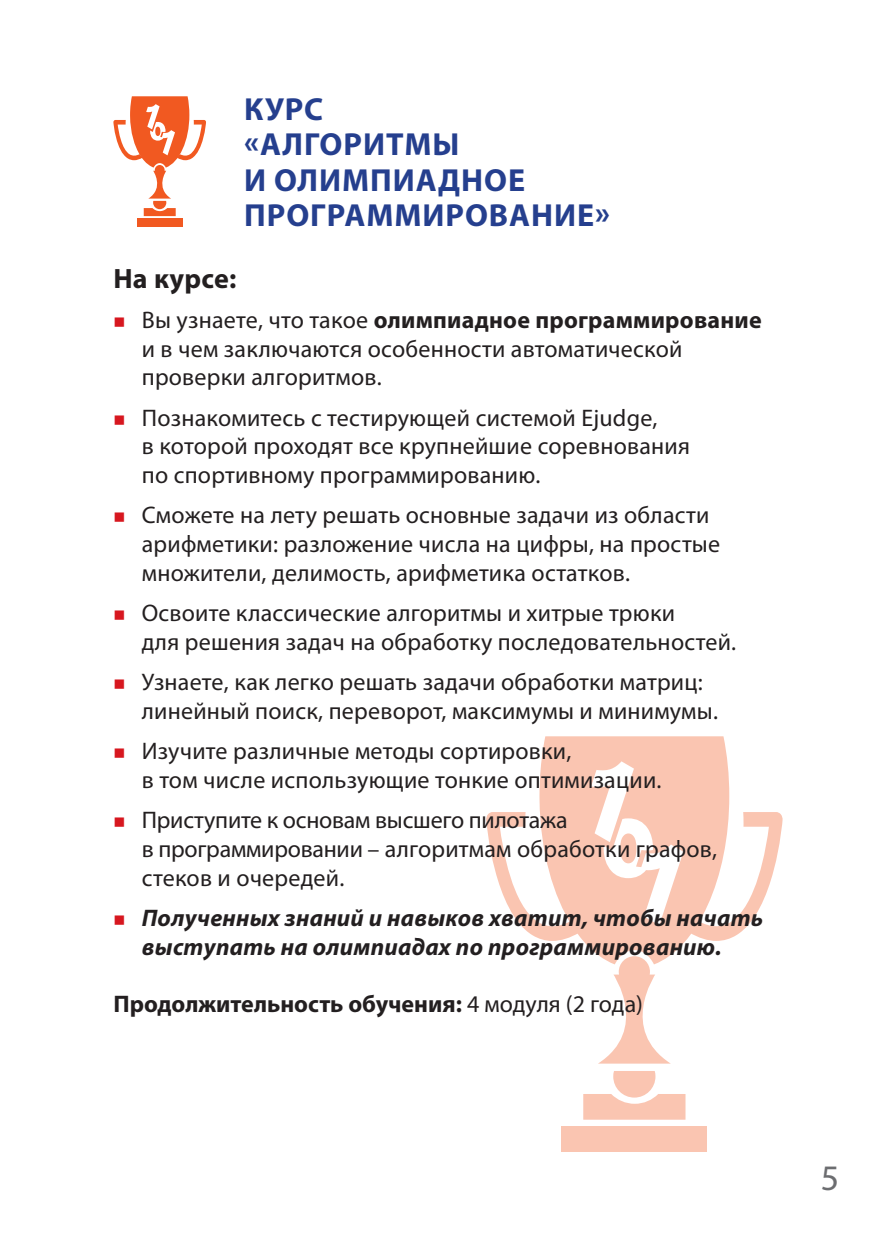
<style>
.page{position:relative;width:896px;height:1248px;background:#fff}
.page>*{position:absolute;margin:0;border:0;box-sizing:border-box;transform-origin:0 0}
.t1{font:36px "Myriad Pro";color:#6c6d70}
.t2{font:700 32px/35.4px "Myriad Pro";letter-spacing:.03em;color:#253f8e}
.t3{font:700 28px "Myriad Pro";letter-spacing:.01em;color:#231f20}
.t4{font:24px/28.8px "Myriad Pro";letter-spacing:.01em;color:#231f20}
.t5{font:24px/28.8px "Myriad Pro";letter-spacing:-.01em;color:#231f20}
.t6{font:italic 700 24px/28.8px "Myriad Pro";letter-spacing:.01em;color:#231f20;text-align:center}
.t7{font:700 24px "Myriad Pro";color:#231f20}
.s1{color:#d7171f}
.s2{font-weight:700}
.s3{font-weight:400}
</style>
<div class="page">
<div style="left:137px;top:218px;width:45px;height:8px;background:#f15921"></div>
<svg style="left:113px;top:96px;width:93px;height:120px"></svg>
<div style="left:562px;top:1125px;width:145px;height:26px;background:#fac5b1"></div>
<svg style="left:583px;top:1071px;width:102px;height:48px"></svg>
<svg style="left:486px;top:736px;width:296px;height:327px"></svg>
<h2 class="t2" style="left:244px;top:90px;width:367px">Курс<br>«Алгоритмы<br>и олимпиадное программирование»</h2>
<p class="t3" style="left:113px;top:260px;width:125px">На курсе:</p>
<p class="t4" style="left:142px;top:305px;width:621px;text-indent:-28px"><span class="s1">■</span> Вы узнаете, что такое <span class="s2">олимпиадное программирование </span>и в чем заключаются особенности автоматической проверки алгоритмов.</p>
<p class="t4" style="left:142px;top:403px;width:550px;text-indent:-28px"><span class="s1">■</span> Познакомитесь с тестирующей системой Ejudge,<br>в которой проходят все крупнейшие соревнования по спортивному программированию.</p>
<p class="t4" style="left:142px;top:500px;width:580px;text-indent:-28px"><span class="s1">■</span> Сможете на лету решать основные задачи из области арифметики: разложение числа на цифры, на простые множители, делимость, арифметика остатков.</p>
<p class="t4" style="left:142px;top:598px;width:596px;text-indent:-28px"><span class="s1">■</span> Освоите классические алгоритмы и хитрые трюки<br>для решения задач на обработку последовательностей.</p>
<p class="t4" style="left:142px;top:667px;width:578px;text-indent:-28px"><span class="s1">■</span> Узнаете, как легко решать задачи обработки матриц: линейный поиск, переворот, максимумы и минимумы.</p>
<p class="t4" style="left:142px;top:736px;width:521px;text-indent:-28px"><span class="s1">■</span> Изучите различные методы сортировки,<br>в том числе использующие тонкие оптимизации.</p>
<p class="t5" style="left:142px;top:805px;width:577px;text-indent:-28px"><span class="s1">■</span> Приступите к основам высшего пилотажа<br>в программировании – алгоритмам обработки графов, стеков и очередей.</p>
<p class="t6" style="left:113px;top:902px;width:651px"><span class="s1">■</span> Полученных знаний и навыков хватит, чтобы начать выступать на олимпиадах по программированию.</p>
<p class="t7" style="left:113px;top:988px;width:531px">Продолжительность обучения: <span class="s3">4 модуля (2 года)</span></p>
<h1 class="t1" style="left:821px;top:1155px;width:20px">5</h1>
</div>
